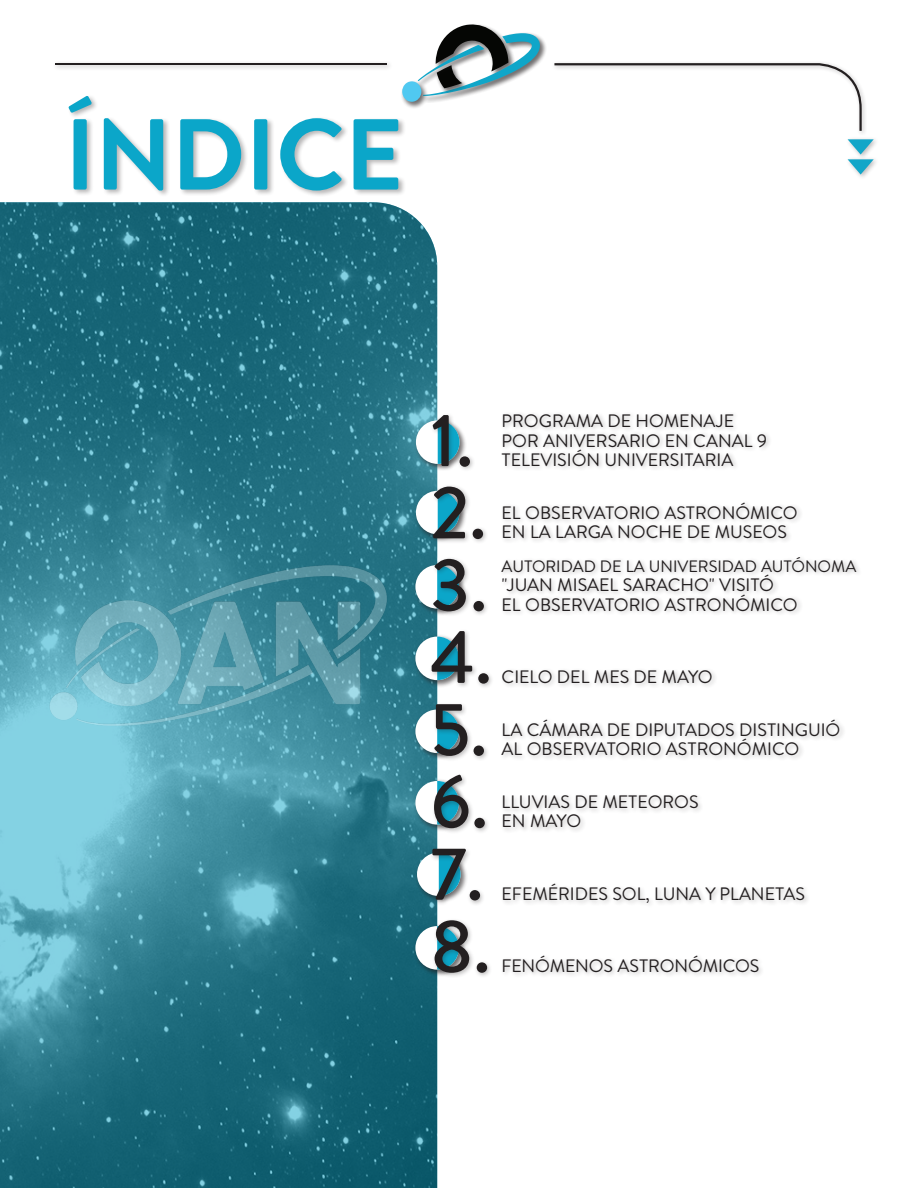
<style>
.page{position:relative;width:918px;height:1188px;background:#fff}
.page>*{position:absolute;margin:0;border:0;box-sizing:border-box;transform-origin:0 0}
.t1{font:700 100.5px "Brandon Text";color:#0ba6c9}
.t2{font:500 75px "Brandon Grotesque";color:#231f20}
.TITULAR{font:18px "Brandon Text";color:#231f20}
.TITUAR_SEGUNDA_LINEA{font:18px "Brandon Text";color:#231f20}
.TITULAR-2{font:16.5px "Brandon Text";color:#231f20}
</style>
<div class="page">
<img style="left:0;top:202px;width:437px;height:986px">
<div style="left:68px;top:94px;width:338px;height:103px;background:#231f20;opacity:.33"></div>
<div style="left:413px;top:488px;width:53px;height:52px;background:#231f20;opacity:.3"></div>
<div style="left:416px;top:491px;width:44px;height:43px;background:#fff;border-radius:50%"></div>
<div style="left:412px;top:706px;width:53px;height:53px;background:#231f20;opacity:.3"></div>
<div style="left:415px;top:710px;width:44px;height:43px;background:#fff;border-radius:50%"></div>
<div style="left:412px;top:562px;width:53px;height:53px;background:#231f20;opacity:.3"></div>
<div style="left:415px;top:565px;width:44px;height:44px;background:#fff;border-radius:50%"></div>
<div style="left:412px;top:778px;width:53px;height:53px;background:#231f20;opacity:.3"></div>
<div style="left:415px;top:781px;width:44px;height:44px;background:#fff;border-radius:50%"></div>
<img style="left:46px;top:561px;width:345px;height:173px">
<div style="left:413px;top:417px;width:53px;height:53px;background:#231f20;opacity:.3"></div>
<div style="left:416px;top:420px;width:44px;height:44px;background:#fff;border-radius:50%"></div>
<div style="left:412px;top:633px;width:53px;height:53px;background:#231f20;opacity:.3"></div>
<div style="left:415px;top:637px;width:44px;height:43px;background:#fff;border-radius:50%"></div>
<div style="left:52px;top:60px;width:341px;height:11px;background:#231f20;opacity:.3"></div>
<hr style="left:55px;top:63px;width:332px;height:2px;background:#231f20">
<div style="left:845px;top:156px;width:34px;height:24px;background:#231f20;opacity:.3"></div>
<svg style="left:848px;top:139px;width:26px;height:36px"></svg>
<svg style="left:554px;top:62px;width:309px;height:71px"></svg>
<div style="left:422px;top:32px;width:125px;height:71px;background:#231f20;opacity:.3"></div>
<div style="left:401px;top:80px;width:28px;height:29px;background:#231f20;opacity:.3"></div>
<div style="left:402px;top:81px;width:19px;height:21px;background:#50c9f1;border-radius:50%"></div>
<svg style="left:418px;top:24px;width:123px;height:72px"></svg>
<div style="left:414px;top:849px;width:53px;height:53px;background:#231f20;opacity:.3"></div>
<div style="left:417px;top:852px;width:44px;height:44px;background:#fff;border-radius:50%"></div>
<div style="left:412px;top:923px;width:53px;height:53px;background:#231f20;opacity:.3"></div>
<div style="left:415px;top:926px;width:44px;height:44px;background:#fff;border-radius:50%"></div>
<div style="left:429px;top:411px;width:433px;height:567px;background:#231f20;opacity:.3"></div>
<p class="t1" style="left:65px;top:85px;width:339px">ÍNDICE</p>
<p class="t2" style="left:430px;top:388px;width:44px">1.</p>
<p class="TITUAR_SEGUNDA_LINEA" style="left:502px;top:408px;width:234px">PROGRAMA DE HOMENAJE</p>
<p class="TITUAR_SEGUNDA_LINEA" style="left:502px;top:428px;width:267px">POR ANIVERSARIO EN CANAL 9</p>
<p class="TITUAR_SEGUNDA_LINEA" style="left:502px;top:447px;width:233px">TELEVISIÓN UNIVERSITARIA</p>
<p class="t2" style="left:430px;top:461px;width:58px">2.</p>
<p class="TITUAR_SEGUNDA_LINEA" style="left:502px;top:500px;width:298px">EL OBSERVATORIO ASTRONÓMICO</p>
<p class="TITUAR_SEGUNDA_LINEA" style="left:502px;top:520px;width:287px">EN LA LARGA NOCHE DE MUSEOS</p>
<p class="t2" style="left:430px;top:533px;width:58px">3.</p>
<p class="TITULAR-2" style="left:502px;top:555px;width:356px">AUTORIDAD DE LA UNIVERSIDAD AUTÓNOMA</p>
<p class="TITULAR" style="left:502px;top:573px;width:274px">"JUAN MISAEL SARACHO" VISITÓ</p>
<p class="TITULAR" style="left:502px;top:592px;width:298px">EL OBSERVATORIO ASTRONÓMICO</p>
<p class="t2" style="left:430px;top:605px;width:63px">4.</p>
<p class="t2" style="left:430px;top:678px;width:58px">5.</p>
<p class="t2" style="left:430px;top:750px;width:59px">6.</p>
<p class="t2" style="left:430px;top:822px;width:55px">7.</p>
<p class="t2" style="left:430px;top:894px;width:62px">8.</p>
<p class="TITULAR" style="left:502px;top:664px;width:213px">CIELO DEL MES DE MAYO</p>
<p class="TITULAR" style="left:502px;top:717px;width:340px">LA CÁMARA DE DIPUTADOS DISTINGUIÓ</p>
<p class="TITULAR" style="left:502px;top:737px;width:299px">AL OBSERVATORIO ASTRONÓMICO</p>
<p class="TITULAR" style="left:502px;top:789px;width:198px">LLUVIAS DE METEOROS</p>
<p class="TITULAR" style="left:502px;top:809px;width:81px">EN MAYO</p>
<p class="TITUAR_SEGUNDA_LINEA" style="left:502px;top:881px;width:305px">EFEMÉRIDES SOL, LUNA Y PLANETAS</p>
<p class="TITULAR" style="left:502px;top:953px;width:259px">FENÓMENOS ASTRONÓMICOS</p>
</div>
